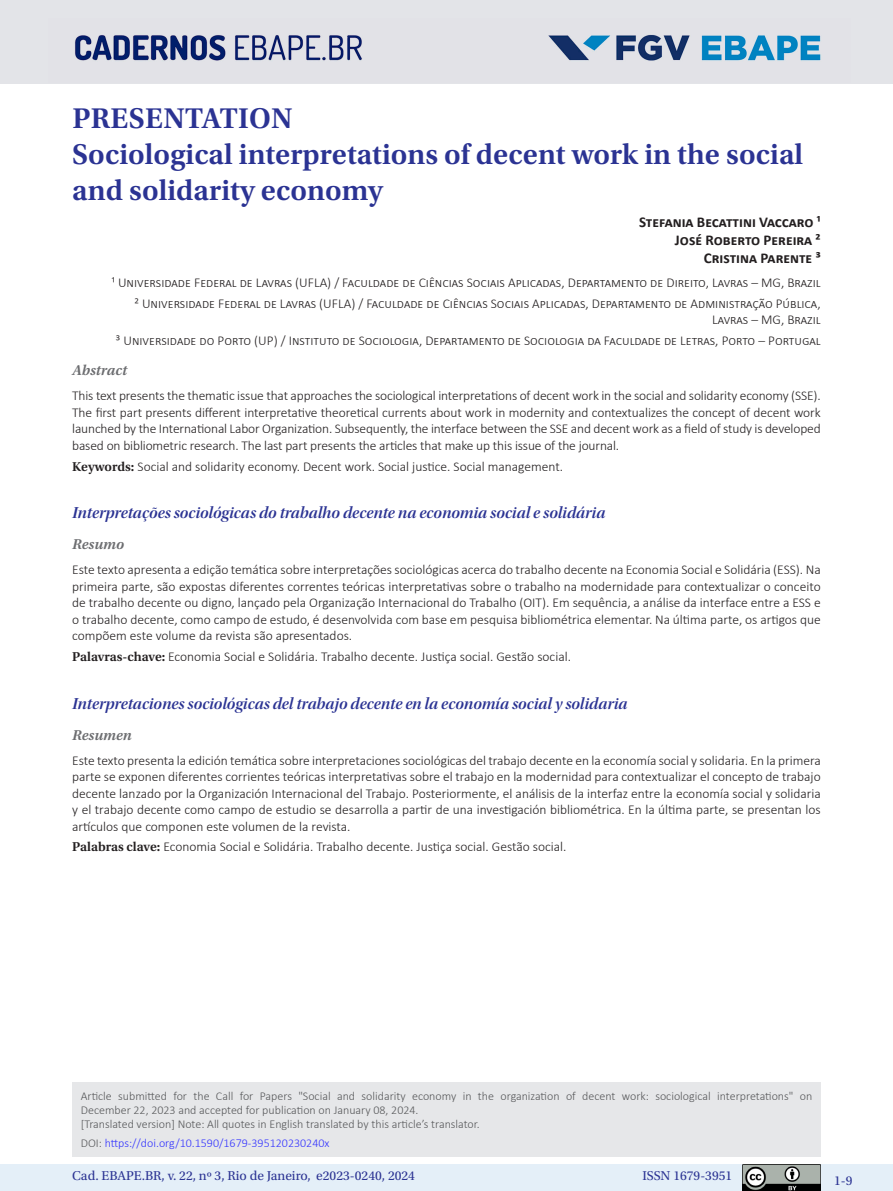
<style>
.page{position:relative;width:893px;height:1191px;background:#fff}
.page>*{position:absolute;margin:0;border:0;box-sizing:border-box;transform-origin:0 0}
._01_título_PT{font:600 30px/36px "Utopia Std";color:#2b3393}
._03_3_1_título_IN{font:16.5px "Utopia Std Semibold Disp It";color:#2b3393}
._02_autores{font:700 15px "Calibri";color:#231f20}
._03_0_titulo_resumo_abstract_resume{font:italic 600 15px "Utopia Std";color:#6c6d70}
._03_1_1_resumo_PT{font:300 13.5px/16.5px "Calibri";color:#231f20;text-align:justify}
._03_3_2_resumo_IN{font:300 13.5px/16.5px "Calibri";letter-spacing:-.01em;color:#231f20;text-align:justify}
._02_autores_-_tit{font:300 13.5px/16.2px "Calibri";color:#231f20;text-align:right}
._03_1_2_Keywords{font:300 13.5px "Calibri";color:#231f20}
.t1{font:13.5px "Utopia Std";color:#2b3393}
._06_3_nota_de_rodape{font:300 12px/14.4px "Calibri";color:#57585a}
._06_3_nota_de_rodape-2{font:300 12px "Calibri";color:#33f}
.s1{font-family:"Utopia Std";font-weight:600}
.s2{color:#57585a}
</style>
<div class="page">
<div style="left:0;top:1164px;width:893px;height:27px;background:#e4eff8"></div>
<img style="left:743px;top:1164px;width:78px;height:27px">
<div style="left:0;top:0;width:893px;height:84px;background:#e3e4e8"></div>
<img style="left:74px;top:34px;width:747px;height:27px">
<div style="left:72px;top:1082px;width:749px;height:74px;background:#e6e7e9"></div>
<p class="_01_título_PT" style="left:72px;top:101px;width:222px">PRESENTATION</p>
<p class="_01_título_PT" style="left:72px;top:137px;width:732px">Sociological interpretations of decent work in the social and solidarity economy</p>
<p class="_02_autores" style="left:639px;top:211px;width:183px">Stefania Becattini Vaccaro ¹</p>
<p class="_02_autores" style="left:675px;top:229px;width:147px">José Roberto Pereira ²</p>
<p class="_02_autores" style="left:704px;top:247px;width:118px">Cristina Parente ³</p>
<p class="_02_autores_-_tit" style="left:112px;top:275px;width:710px">¹ Universidade Federal de Lavras (UFLA) / Faculdade de Ciências Sociais Aplicadas, Departamento de Direito, Lavras – MG, Brazil</p>
<p class="_02_autores_-_tit" style="left:134px;top:295px;width:688px">² Universidade Federal de Lavras (UFLA) / Faculdade de Ciências Sociais Aplicadas, Departamento de Administração Pública,<br>Lavras – MG, Brazil</p>
<p class="_02_autores_-_tit" style="left:116px;top:332px;width:706px">³ Universidade do Porto (UP) / Instituto de Sociologia, Departamento de Sociologia da Faculdade de Letras, Porto – Portugal</p>
<p class="_03_0_titulo_resumo_abstract_resume" style="left:72px;top:362px;width:57px">Abstract</p>
<p class="_03_3_2_resumo_IN" style="left:72px;top:387px;width:750px">This text presents the thematic issue that approaches the sociological interpretations of decent work in the social and solidarity economy (SSE).<br>The first part presents different interpretative theoretical currents about work in modernity and contextualizes the concept of decent work launched by the International Labor Organization. Subsequently, the interface between the SSE and decent work as a field of study is developed based on bibliometric research. The last part presents the articles that make up this issue of the journal.</p>
<p class="_03_1_1_resumo_PT" style="left:72px;top:458px;width:492px"><span class="s1">Keywords:</span> Social and solidarity economy. Decent work. Social justice. Social management.</p>
<p class="_03_3_1_título_IN" style="left:72px;top:504px;width:535px">Interpretações sociológicas do trabalho decente na economia social e solidária</p>
<p class="_03_0_titulo_resumo_abstract_resume" style="left:72px;top:536px;width:53px">Resumo</p>
<p class="_03_1_1_resumo_PT" style="left:72px;top:561px;width:750px">Este texto apresenta a edição temática sobre interpretações sociológicas acerca do trabalho decente na Economia Social e Solidária (ESS). Na primeira parte, são expostas diferentes correntes teóricas interpretativas sobre o trabalho na modernidade para contextualizar o conceito de trabalho decente ou digno, lançado pela Organização Internacional do Trabalho (OIT). Em sequência, a análise da interface entre a ESS e o trabalho decente, como campo de estudo, é desenvolvida com base em pesquisa bibliométrica elementar. Na última parte, os artigos que compõem este volume da revista são apresentados.</p>
<p class="_03_1_2_Keywords" style="left:72px;top:648px;width:500px"><span class="s1">Palavras-chave:</span> Economia Social e Solidária. Trabalho decente. Justiça social. Gestão social.</p>
<p class="_03_3_1_título_IN" style="left:72px;top:694px;width:557px">Interpretaciones sociológicas del trabajo decente en la economía social y solidaria</p>
<p class="_03_0_titulo_resumo_abstract_resume" style="left:72px;top:726px;width:61px">Resumen</p>
<p class="_03_1_1_resumo_PT" style="left:72px;top:751px;width:750px">Este texto presenta la edición temática sobre interpretaciones sociológicas del trabajo decente en la economía social y solidaria. En la primera parte se exponen diferentes corrientes teóricas interpretativas sobre el trabajo en la modernidad para contextualizar el concepto de trabajo decente lanzado por la Organización Internacional del Trabajo. Posteriormente, el análisis de la interfaz entre la economía social y solidaria y el trabajo decente como campo de estudio se desarrolla a partir de una investigación bibliométrica. En la última parte, se presentan los artículos que componen este volumen de la revista.</p>
<p class="_03_1_1_resumo_PT" style="left:72px;top:838px;width:496px"><span class="s1">Palabras clave:</span> Economia Social e Solidária. Trabalho decente. Justiça social. Gestão social.</p>
<p class="_06_3_nota_de_rodape" style="left:81px;top:1088px;width:733px">Article submitted for the Call for Papers "Social and solidarity economy in the organization of decent work: sociological interpretations" on<br>December 22, 2023 and accepted for publication on January 08, 2024.</p>
<p class="_06_3_nota_de_rodape" style="left:81px;top:1117px;width:400px">[Translated version] Note: All quotes in English translated by this article’s translator.</p>
<p class="_06_3_nota_de_rodape-2" style="left:81px;top:1135px;width:250px"><span class="s2">DOI:</span> https://doi.org/10.1590/1679-395120230240x</p>
<p class="t1" style="left:72px;top:1168px;width:344px">Cad. EBAPE.BR, v. 22, nº 3, Rio de Janeiro, e2023-0240, 2024</p>
<p class="t1" style="left:642px;top:1168px;width:91px">ISSN 1679-3951</p>
<p class="t1" style="left:834px;top:1173px;width:20px">1-9</p>
</div>
